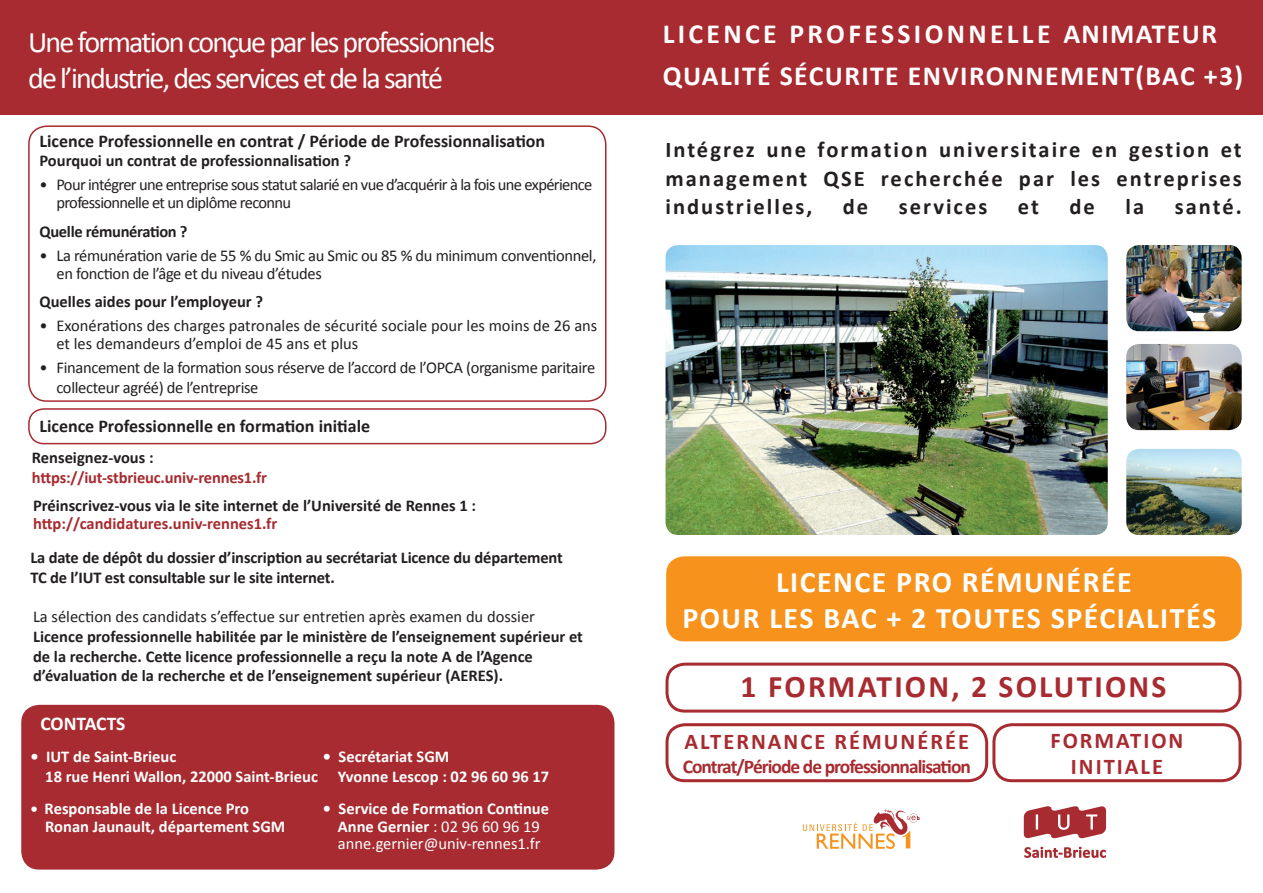
<style>
.page{position:relative;width:1263px;height:893px;background:#fff}
.page>*{position:absolute;margin:0;border:0;box-sizing:border-box;transform-origin:0 0}
.t1{font:700 31.5px "Calibri";letter-spacing:.07em;color:#a72b30}
.t2{font:30px "Calibri";letter-spacing:-.06em;color:#fff}
.t3{font:700 30px "Calibri";letter-spacing:.05em;color:#fff}
.t4{font:700 27.75px/42px "Calibri";letter-spacing:.05em;color:#fff}
.t5{font:700 22.5px/28.5px "Calibri";letter-spacing:.09em;color:#231f20}
.t6{font:700 22.5px "Calibri";letter-spacing:.09em;color:#a72b30}
.t7{font:700 19.5px "Calibri";letter-spacing:-.05em;color:#a72b30}
.t8{font:700 19.5px "Calibri";letter-spacing:-.005em;color:#fff}
.t9{font:700 18px "Calibri";color:#231f20}
.t10{font:700 16.5px/19.8px "Calibri";color:#231f20}
.t11{font:16.5px/18px "Calibri";letter-spacing:-.02em;color:#231f20}
.t12{font:700 16.5px "Calibri";color:#fff}
.t13{font:16.5px/18px "Calibri";color:#231f20}
.t14{font:16.5px/18px "Calibri";letter-spacing:-.04em;color:#231f20}
.t15{font:700 16.5px "Calibri";letter-spacing:-.01em;color:#a72b30}
.t16{font:16.5px "Calibri";color:#fff}
.t17{font:700 16.5px "Calibri";letter-spacing:-.02em;color:#231f20}
.s1{font-weight:400}
.s2{font-size:15px}
</style>
<div class="page">
<img style="left:665px;top:245px;width:443px;height:290px">
<img style="left:1126px;top:245px;width:115px;height:86px">
<img style="left:1126px;top:449px;width:116px;height:86px">
<img style="left:1126px;top:344px;width:116px;height:86px">
<div style="left:0;top:0;width:1263px;height:114px;background:#a72b30"></div>
<div style="left:665px;top:663px;width:576px;height:50px;border:3px solid #a72b30;border-radius:18px"></div>
<div style="left:992px;top:723px;width:249px;height:59px;border:3px solid #a72b30;border-radius:18px"></div>
<div style="left:665px;top:723px;width:323px;height:59px;border:3px solid #a72b30;border-radius:18px"></div>
<div style="left:666px;top:556px;width:576px;height:85px;background:#f7931d;border-radius:18px"></div>
<div style="left:21px;top:705px;width:593px;height:165px;background:#a72b30;border-radius:18px"></div>
<div style="left:28px;top:125px;width:578px;height:277px;border:2px solid #a72b30;border-radius:18px"></div>
<div style="left:28px;top:408px;width:578px;height:36px;border:2px solid #a72b30;border-radius:15px"></div>
<svg style="left:1024px;top:806px;width:82px;height:52px"></svg>
<svg style="left:803px;top:810px;width:116px;height:39px"></svg>
<p class="t2" style="left:28px;top:23px;width:469px">Une formation conçue par les professionnels</p>
<p class="t2" style="left:28px;top:59px;width:416px">de l’industrie, des services et de la santé</p>
<p class="t9" style="left:39px;top:130px;width:507px">Licence Professionnelle en contrat / Période de Professionnalisation</p>
<p class="t10" style="left:39px;top:150px;width:313px">Pourquoi un contrat de professionnalisation ?</p>
<p class="t14" style="left:56px;top:176px;width:537px;text-indent:-17px">• Pour intégrer une entreprise sous statut salarié en vue d’acquérir à la fois une expérience professionnelle et un diplôme reconnu</p>
<p class="t17" style="left:39px;top:221px;width:150px">Quelle rémunération ?</p>
<p class="t11" style="left:56px;top:247px;width:542px;text-indent:-17px">• La rémunération varie de 55 % du Smic au Smic ou 85 % du minimum conventionnel, en fonction de l’âge et du niveau d’études</p>
<p class="t10" style="left:39px;top:291px;width:225px">Quelles aides pour l’employeur ?</p>
<p class="t13" style="left:56px;top:317px;width:542px;text-indent:-17px">• Exonérations des charges patronales de sécurité sociale pour les moins de 26 ans et les demandeurs d’emploi de 45 ans et plus</p>
<p class="t11" style="left:56px;top:358px;width:540px;line-height:19.8px;text-indent:-17px">• Financement de la formation sous réserve de l’accord de l’OPCA (organisme paritaire collecteur agréé) de l’entreprise</p>
<p class="t9" style="left:39px;top:415px;width:332px">Licence Professionnelle en formation initiale</p>
<p class="t10" style="left:32px;top:447px;width:123px">Renseignez-vous :</p>
<p class="t15" style="left:32px;top:467px;width:237px">https://iut-stbrieuc.univ-rennes1.fr</p>
<p class="t10" style="left:33px;top:495px;width:444px">Préinscrivez-vous via le site internet de l’Université de Rennes 1 :</p>
<p class="t15" style="left:33px;top:513px;width:246px">http://candidatures.univ-rennes1.fr</p>
<p class="t10" style="left:30px;top:547px;width:534px">La date de dépôt du dossier d’inscription au secrétariat Licence du département<br>TC de l’IUT est consultable sur le site internet.</p>
<p class="t13" style="left:33px;top:608px;width:503px">La sélection des candidats s’effectue sur entretien après examen du dossier</p>
<p class="t10" style="left:33px;top:626px;width:551px">Licence professionnelle habilitée par le ministère de l’enseignement supérieur et de la recherche. Cette licence professionnelle a reçu la note A de l’Agence</p>
<p class="t10" style="left:33px;top:665px;width:471px">d’évaluation de la recherche et de l’enseignement supérieur (AERES).</p>
<p class="t8" style="left:40px;top:711px;width:87px">CONTACTS</p>
<p class="t12" style="left:323px;top:746px;width:128px">• Secrétariat SGM</p>
<p class="t12" style="left:338px;top:766px;width:213px">Yvonne Lescop : 02 96 60 96 17</p>
<p class="t12" style="left:323px;top:799px;width:228px">• Service de Formation Continue</p>
<p class="t12" style="left:338px;top:817px;width:203px">Anne Gernier <span class="s1">: 02 96 60 96 19</span></p>
<p class="t16" style="left:338px;top:833px;width:204px">anne.gernier@univ-rennes1.fr</p>
<p class="t12" style="left:30px;top:746px;width:147px">• IUT de Saint-Brieuc</p>
<p class="t12" style="left:45px;top:766px;width:274px">18 rue Henri Wallon, 22000 Saint-Brieuc</p>
<p class="t12" style="left:30px;top:799px;width:220px"><span class="s2">•</span> Responsable de la Licence Pro</p>
<p class="t12" style="left:45px;top:817px;width:242px">Ronan Jaunault, département SGM</p>
<p class="t4" style="left:663px;top:11px;width:582px">LICENCE PROFESSIONNELLE ANIMATEUR<br>QUALITÉ SÉCURITE ENVIRONNEMENT(BAC +3)</p>
<p class="t5" style="left:665px;top:134px;width:578px">Intégrez une formation universitaire en gestion et management QSE recherchée par les entreprises</p>
<p class="t5" style="left:665px;top:191px;width:148px">industrielles,</p>
<p class="t5" style="left:843px;top:191px;width:27px">de</p>
<p class="t5" style="left:899px;top:191px;width:90px">services</p>
<p class="t5" style="left:1018px;top:191px;width:23px">et</p>
<p class="t5" style="left:1069px;top:191px;width:27px">de</p>
<p class="t5" style="left:1125px;top:191px;width:20px">la</p>
<p class="t5" style="left:1175px;top:191px;width:68px">santé.</p>
<p class="t3" style="left:776px;top:563px;width:357px">LICENCE PRO RÉMUNÉRÉE</p>
<p class="t3" style="left:682px;top:599px;width:535px">POUR LES BAC + 2 TOUTES SPÉCIALITÉS</p>
<p class="t1" style="left:740px;top:667px;width:427px">1 FORMATION, 2 SOLUTIONS</p>
<p class="t6" style="left:1050px;top:727px;width:134px">FORMATION</p>
<p class="t6" style="left:1071px;top:752px;width:94px">INITIALE</p>
<p class="t6" style="left:685px;top:728px;width:286px">ALTERNANCE RÉMUNÉRÉE</p>
<p class="t7" style="left:683px;top:754px;width:290px">Contrat/Période de professionnalisation</p>
</div>
